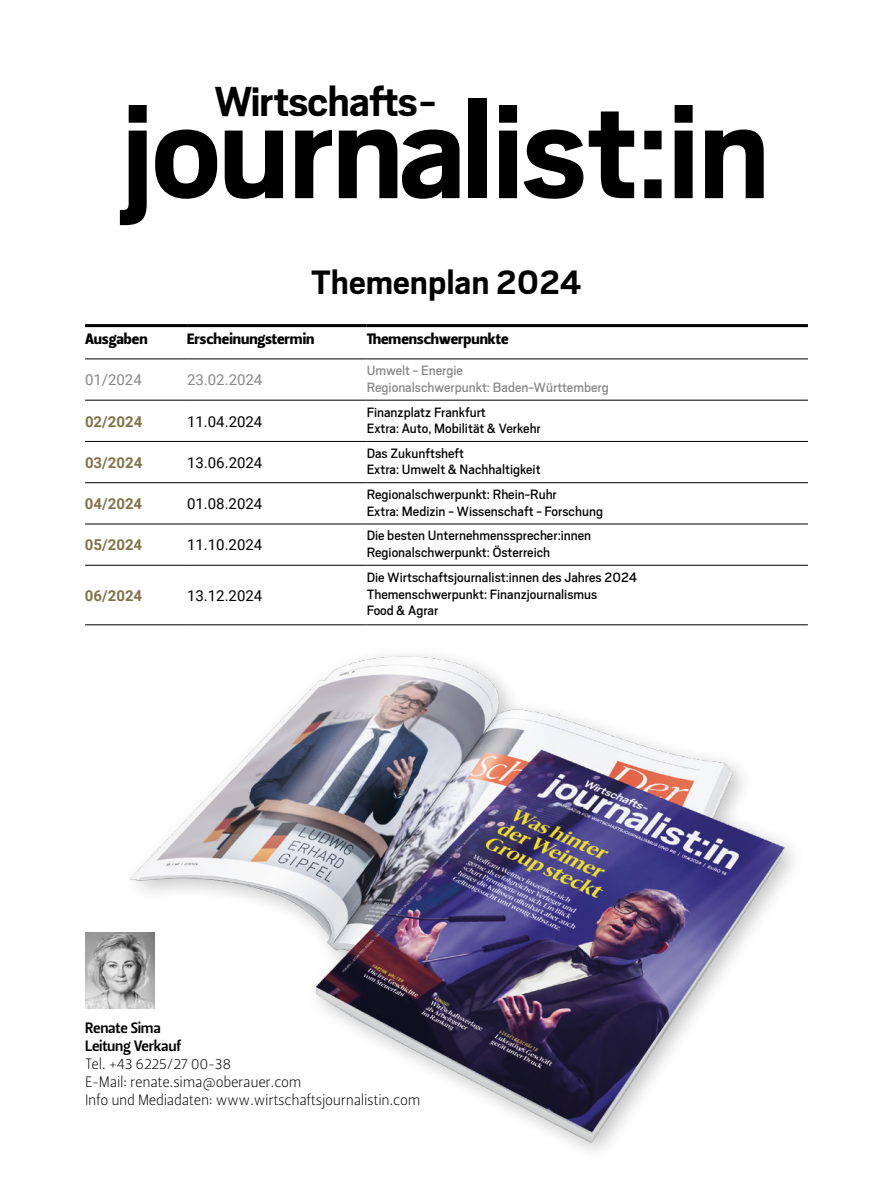
<style>
.page{position:relative;width:893px;height:1191px;background:#fff}
.page>*{position:absolute;margin:0;border:0;box-sizing:border-box;transform-origin:0 0}
.t1{font:700 151.5px "Scout";letter-spacing:-.02em;color:#000}
.t2{font:700 46.5px "Scout";letter-spacing:-.02em;color:#000}
.t3{font:700 37.5px "Scout";color:#000}
.t4{font:15px/16.5px "Scout";color:#000}
.t5{font:15px/18px "Leitura Sans Grot 1";letter-spacing:-.02em;color:#000}
.t6{font:15px/16.5px "Scout";color:#878787}
.t7{font:15px "Roboto";color:#000}
.t8{font:15px "Leitura Sans Grot 4";color:#000}
.t9{font:700 15px "Roboto";color:#817349}
.t10{font:15px/18px "Leitura Sans Grot 3";letter-spacing:-.02em;color:#000}
.t11{font:15px "Roboto";color:#878787}
</style>
<div class="page">
<img style="left:85px;top:625px;width:723px;height:526px">
<hr style="left:85px;top:400px;width:102px;height:1px;background:#000">
<hr style="left:187px;top:400px;width:180px;height:1px;background:#000">
<hr style="left:367px;top:400px;width:441px;height:1px;background:#000">
<hr style="left:85px;top:441px;width:102px;height:1px;background:#000">
<hr style="left:187px;top:441px;width:180px;height:1px;background:#000">
<hr style="left:367px;top:441px;width:441px;height:1px;background:#000">
<hr style="left:85px;top:482px;width:102px;height:1px;background:#000">
<hr style="left:187px;top:482px;width:180px;height:1px;background:#000">
<hr style="left:367px;top:482px;width:441px;height:1px;background:#000">
<hr style="left:85px;top:524px;width:102px;height:1px;background:#000">
<hr style="left:187px;top:524px;width:180px;height:1px;background:#000">
<hr style="left:367px;top:524px;width:441px;height:1px;background:#000">
<hr style="left:85px;top:565px;width:102px;height:1px;background:#000">
<hr style="left:187px;top:565px;width:180px;height:1px;background:#000">
<hr style="left:367px;top:565px;width:441px;height:1px;background:#000">
<hr style="left:85px;top:624px;width:102px;height:1px;background:#000">
<hr style="left:187px;top:624px;width:180px;height:1px;background:#000">
<hr style="left:367px;top:624px;width:441px;height:1px;background:#000">
<hr style="left:85px;top:359px;width:102px;height:1px;background:#000">
<hr style="left:187px;top:359px;width:180px;height:1px;background:#000">
<hr style="left:367px;top:359px;width:441px;height:1px;background:#000">
<hr style="left:85px;top:324px;width:102px;height:3px;background:#000">
<hr style="left:187px;top:324px;width:180px;height:3px;background:#000">
<hr style="left:367px;top:324px;width:441px;height:3px;background:#000">
<img style="left:85px;top:932px;width:69px;height:76px">
<h2 class="t2" style="left:214px;top:72px;width:228px">Wirtschafts¯</h2>
<h1 class="t1" style="left:121px;top:53px;width:651px">journalist:in</h1>
<h3 class="t3" style="left:311px;top:258px;width:272px">Themenplan 2024</h3>
<p class="t8" style="left:85px;top:328px;width:64px">Ausgaben</p>
<p class="t8" style="left:187px;top:328px;width:129px">Erscheinungstermin</p>
<p class="t8" style="left:367px;top:328px;width:143px">Themenschwerpunkte</p>
<p class="t11" style="left:85px;top:369px;width:58px">01/2024</p>
<p class="t11" style="left:187px;top:369px;width:77px">23.02.2024</p>
<p class="t6" style="left:367px;top:361px;width:243px">Umwelt - Energie<br>Regionalschwerpunkt: Baden-Württemberg</p>
<p class="t9" style="left:85px;top:411px;width:59px">02/2024</p>
<p class="t7" style="left:187px;top:411px;width:77px">11.04.2024</p>
<p class="t4" style="left:367px;top:403px;width:176px">Finanzplatz Frankfurt<br>Extra: Auto, Mobilität &amp; Verkehr</p>
<p class="t9" style="left:85px;top:452px;width:59px">03/2024</p>
<p class="t7" style="left:187px;top:452px;width:77px">13.06.2024</p>
<p class="t4" style="left:367px;top:444px;width:175px">Das Zukunftsheft<br>Extra: Umwelt &amp; Nachhaltigkeit</p>
<p class="t9" style="left:85px;top:493px;width:59px">04/2024</p>
<p class="t7" style="left:187px;top:493px;width:77px">01.08.2024</p>
<p class="t4" style="left:367px;top:485px;width:238px">Regionalschwerpunkt: Rhein-Ruhr<br>Extra: Medizin - Wissenschaft - Forschung</p>
<p class="t9" style="left:85px;top:534px;width:59px">05/2024</p>
<p class="t7" style="left:187px;top:534px;width:77px">11.10.2024</p>
<p class="t4" style="left:367px;top:526px;width:226px">Die besten Unternehmenssprecher:innen<br>Regionalschwerpunkt: Österreich</p>
<p class="t9" style="left:85px;top:585px;width:59px">06/2024</p>
<p class="t7" style="left:187px;top:585px;width:77px">13.12.2024</p>
<p class="t4" style="left:367px;top:569px;width:272px">Die Wirtschaftsjournalist:innen des Jahres 2024<br>Themenschwerpunkt: Finanzjournalismus<br>Food &amp; Agrar</p>
<p class="t10" style="left:85px;top:1018px;width:98px">Renate Sima<br>Leitung Verkauf</p>
<p class="t5" style="left:85px;top:1054px;width:337px">Tel. +43 6225/27 00-38<br>E-Mail: renate.sima@oberauer.com<br>Info und Mediadaten: www.wirtschaftsjournalistin.com</p>
</div>
